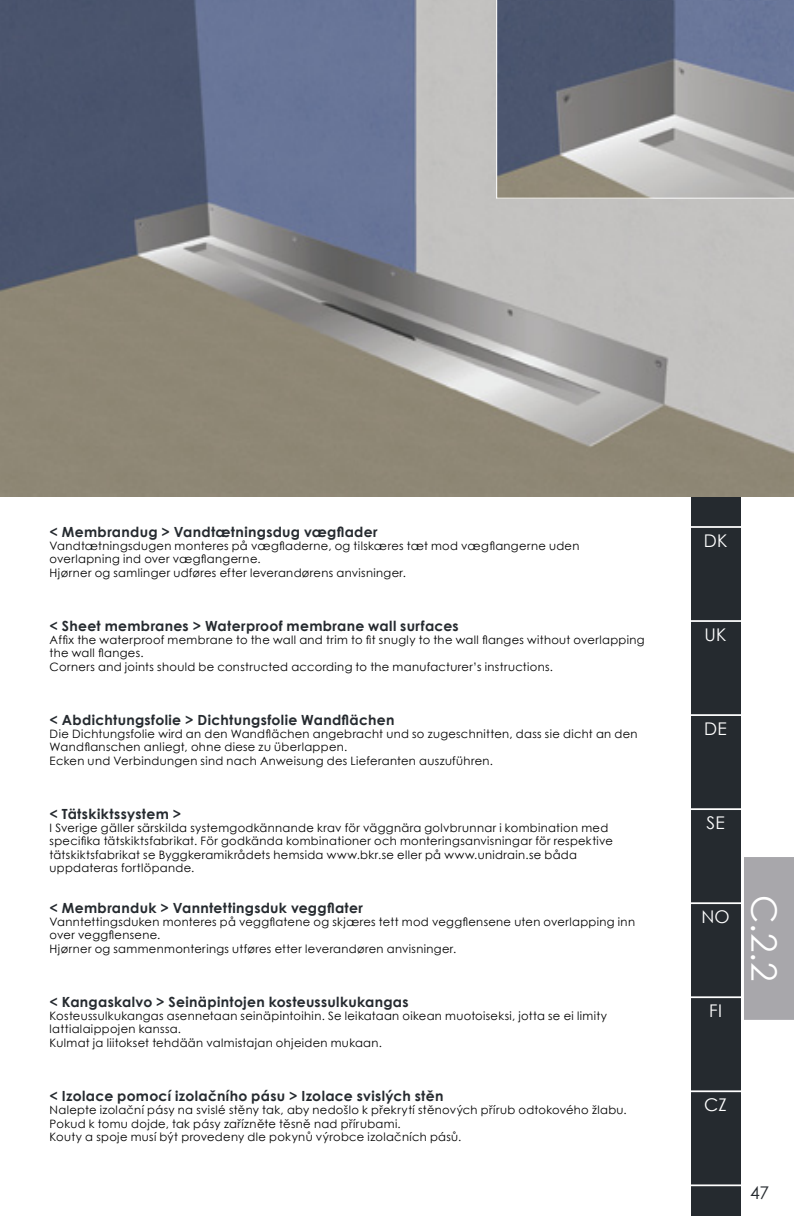
<style>
.page{position:relative;width:794px;height:1216px;background:#fff}
.page>*{position:absolute;margin:0;border:0;box-sizing:border-box;transform-origin:0 0}
.t1{font:35px "Century Gothic";color:#fff}
.t2{font:17.5px "Century Gothic";letter-spacing:.015em;color:#fff}
.t3{font:17.5px "Century Gothic";color:#252a2f}
.t4{font:700 14px "Century Gothic";letter-spacing:.02em;color:#252a2f}
.t5{font:11.55px/13.3px "Century Gothic";letter-spacing:.03em;color:#000}
</style>
<div class="page">
<div style="left:744px;top:857px;width:50px;height:162px;background:#a8a7ab"></div>
<div style="left:691px;top:0;width:49px;height:1215px;background:#252a2f"></div>
<img style="left:0;top:0;width:794px;height:496px">
<svg style="left:496px;top:0;width:298px;height:199px"></svg>
<hr style="left:689px;top:1184px;width:53px;height:2px;background:#fff">
<hr style="left:689px;top:526px;width:53px;height:2px;background:#fff">
<hr style="left:689px;top:620px;width:53px;height:2px;background:#fff">
<hr style="left:689px;top:714px;width:53px;height:2px;background:#fff">
<hr style="left:689px;top:808px;width:53px;height:2px;background:#fff">
<hr style="left:689px;top:902px;width:53px;height:2px;background:#fff">
<hr style="left:689px;top:996px;width:53px;height:2px;background:#fff">
<hr style="left:689px;top:1090px;width:53px;height:2px;background:#fff">
<p class="t4" style="left:50px;top:521px;width:329px">&lt; Membrandug &gt; Vandtætningsdug vægflader</p>
<p class="t5" style="left:50px;top:539px;width:531px">Vandtætningsdugen monteres på vægfladerne, og tilskæres tæt mod vægflangerne uden overlapning ind over vægflangerne.<br>Hjørner og samlinger udføres efter leverandørens anvisninger.</p>
<p class="t4" style="left:50px;top:615px;width:410px">&lt; Sheet membranes &gt; Waterproof membrane wall surfaces</p>
<p class="t5" style="left:50px;top:633px;width:596px">Affix the waterproof membrane to the wall and trim to fit snugly to the wall flanges without overlapping the wall flanges.<br>Corners and joints should be constructed according to the manufacturer’s instructions.</p>
<p class="t4" style="left:50px;top:709px;width:346px">&lt; Abdichtungsfolie &gt; Dichtungsfolie Wandflächen</p>
<p class="t5" style="left:50px;top:727px;width:589px">Die Dichtungsfolie wird an den Wandflächen angebracht und so zugeschnitten, dass sie dicht an den<br>Wandflanschen anliegt, ohne diese zu überlappen.<br>Ecken und Verbindungen sind nach Anweisung des Lieferanten auszuführen.</p>
<p class="t4" style="left:50px;top:803px;width:133px">&lt; Tätskiktssystem &gt;</p>
<p class="t5" style="left:50px;top:821px;width:565px">I Sverige gäller särskilda systemgodkännande krav för väggnära golvbrunnar i kombination med specifika tätskiktsfabrikat. För godkända kombinationer och monteringsanvisningar för respektive tätskiktsfabrikat se Byggkeramikrådets hemsida www.bkr.se eller på www.unidrain.se båda uppdateras fortlöpande.</p>
<p class="t4" style="left:50px;top:897px;width:315px">&lt; Membranduk &gt; Vanntettingsduk veggflater</p>
<p class="t5" style="left:50px;top:915px;width:587px">Vanntettingsduken monteres på veggflatene og skjæres tett mod veggflensene uten overlapping inn over veggflensene.<br>Hjørner og sammenmonterings utføres etter leverandøren anvisninger.</p>
<p class="t4" style="left:50px;top:991px;width:360px">&lt; Kangaskalvo &gt; Seinäpintojen kosteussulkukangas</p>
<p class="t5" style="left:50px;top:1009px;width:559px">Kosteussulkukangas asennetaan seinäpintoihin. Se leikataan oikean muotoiseksi, jotta se ei limity lattialaippojen kanssa.<br>Kulmat ja liitokset tehdään valmistajan ohjeiden mukaan.</p>
<p class="t4" style="left:50px;top:1085px;width:395px">&lt; Izolace pomocí izolačního pásu &gt; Izolace svislých stěn</p>
<p class="t5" style="left:50px;top:1103px;width:578px">Nalepte izolační pásy na svislé stěny tak, aby nedošlo k překrytí stěnových přírub odtokového žlabu.<br>Pokud k tomu dojde, tak pásy zařízněte těsně nad přírubami.<br>Kouty a spoje musí být provedeny dle pokynů výrobce izolačních pásů.</p>
<h2 class="t2" style="left:703px;top:528px;width:25px">DK</h2>
<h2 class="t2" style="left:704px;top:622px;width:24px">UK</h2>
<h2 class="t2" style="left:704px;top:716px;width:24px">DE</h2>
<h2 class="t2" style="left:706px;top:810px;width:20px">SE</h2>
<h2 class="t2" style="left:701px;top:904px;width:30px">NO</h2>
<h2 class="t2" style="left:709px;top:998px;width:14px">FI</h2>
<h1 class="t1" style="left:788px;top:895px;width:88px;rotate:90deg">C.2.2</h1>
<h2 class="t2" style="left:704px;top:1092px;width:24px">CZ</h2>
<h2 class="t3" style="left:750px;top:1180px;width:20px">47</h2>
</div>
